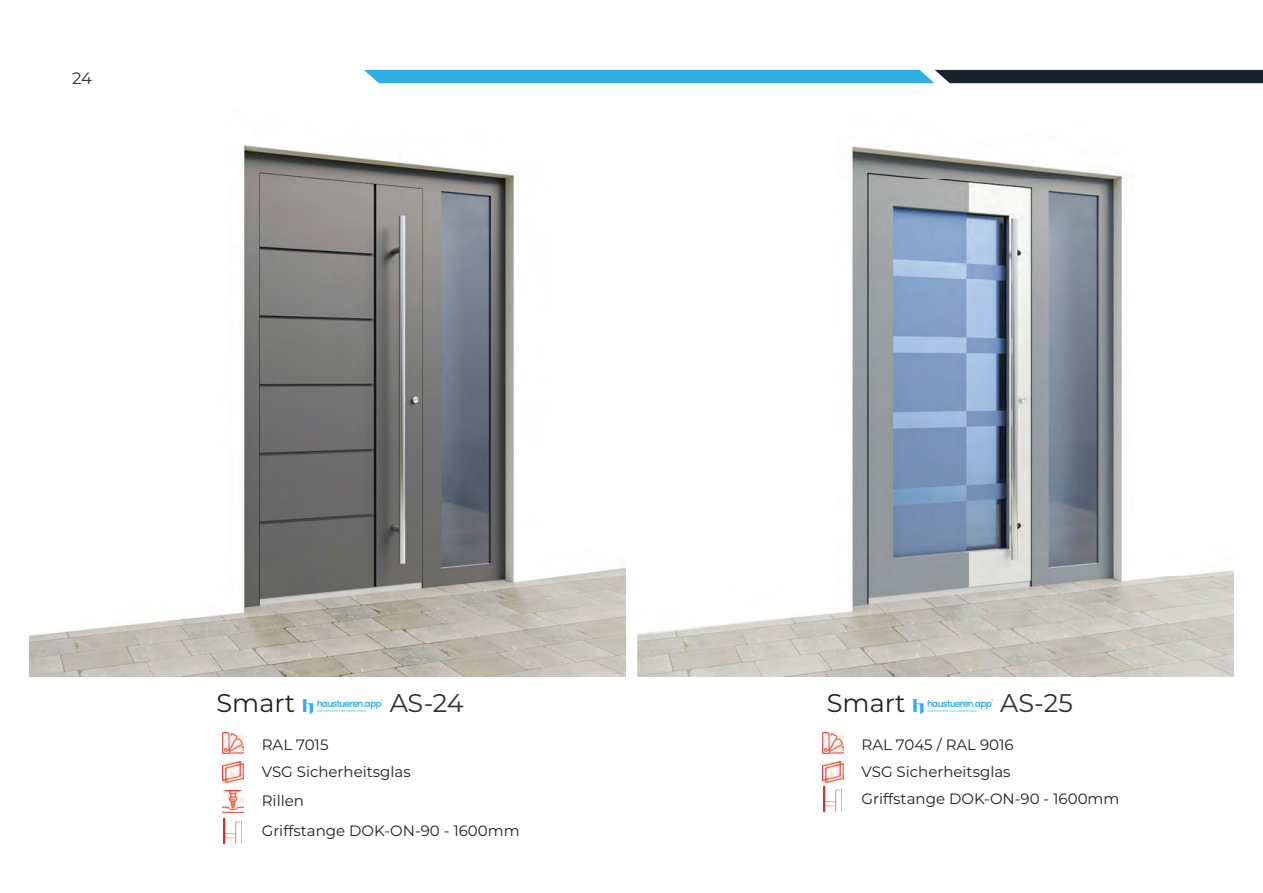
<style>
.page{position:relative;width:1263px;height:893px;background:#fff}
.page>*{position:absolute;margin:0;border:0;box-sizing:border-box;transform-origin:0 0}
.t1{font:25.5px "Montserrat Regular 2";color:#231f20}
.t2{font:16.5px "Montserrat Regular 2";color:#312f30}
.t3{font:15px "Montserrat Regular 2";color:#231f20}
.s1{font-family:"BASO";font-weight:700;color:#2fafe4}
.s2{color:#312f30}
</style>
<div class="page">
<img style="left:822px;top:732px;width:22px;height:21px">
<img style="left:223px;top:732px;width:21px;height:21px">
<img style="left:822px;top:761px;width:22px;height:22px">
<img style="left:223px;top:761px;width:21px;height:22px">
<img style="left:223px;top:791px;width:21px;height:22px">
<img style="left:823px;top:786px;width:18px;height:26px">
<img style="left:224px;top:818px;width:18px;height:26px">
<img style="left:30px;top:83px;width:595px;height:593px">
<img style="left:638px;top:83px;width:595px;height:593px">
<svg style="left:364px;top:70px;width:899px;height:13px;background:#2b7fa3"></svg>
<p class="t2" style="left:72px;top:67px;width:21px">24</p>
<h1 class="t1" style="left:217px;top:686px;width:249px">Smart <span class="s1">$</span> <span class="s2">AS-24</span></h1>
<h1 class="t1" style="left:827px;top:686px;width:248px">Smart <span class="s1">$</span> <span class="s2">AS-25</span></h1>
<p class="t3" style="left:262px;top:734px;width:68px">RAL 7015</p>
<p class="t3" style="left:861px;top:734px;width:154px">RAL 7045 / RAL 9016</p>
<p class="t3" style="left:262px;top:761px;width:150px">VSG Sicherheitsglas</p>
<p class="t3" style="left:861px;top:761px;width:150px">VSG Sicherheitsglas</p>
<p class="t3" style="left:262px;top:791px;width:44px">Rillen</p>
<p class="t3" style="left:861px;top:788px;width:259px">Griffstange DOK-ON-90 - 1600mm</p>
<p class="t3" style="left:262px;top:820px;width:259px">Griffstange DOK-ON-90 - 1600mm</p>
</div>
